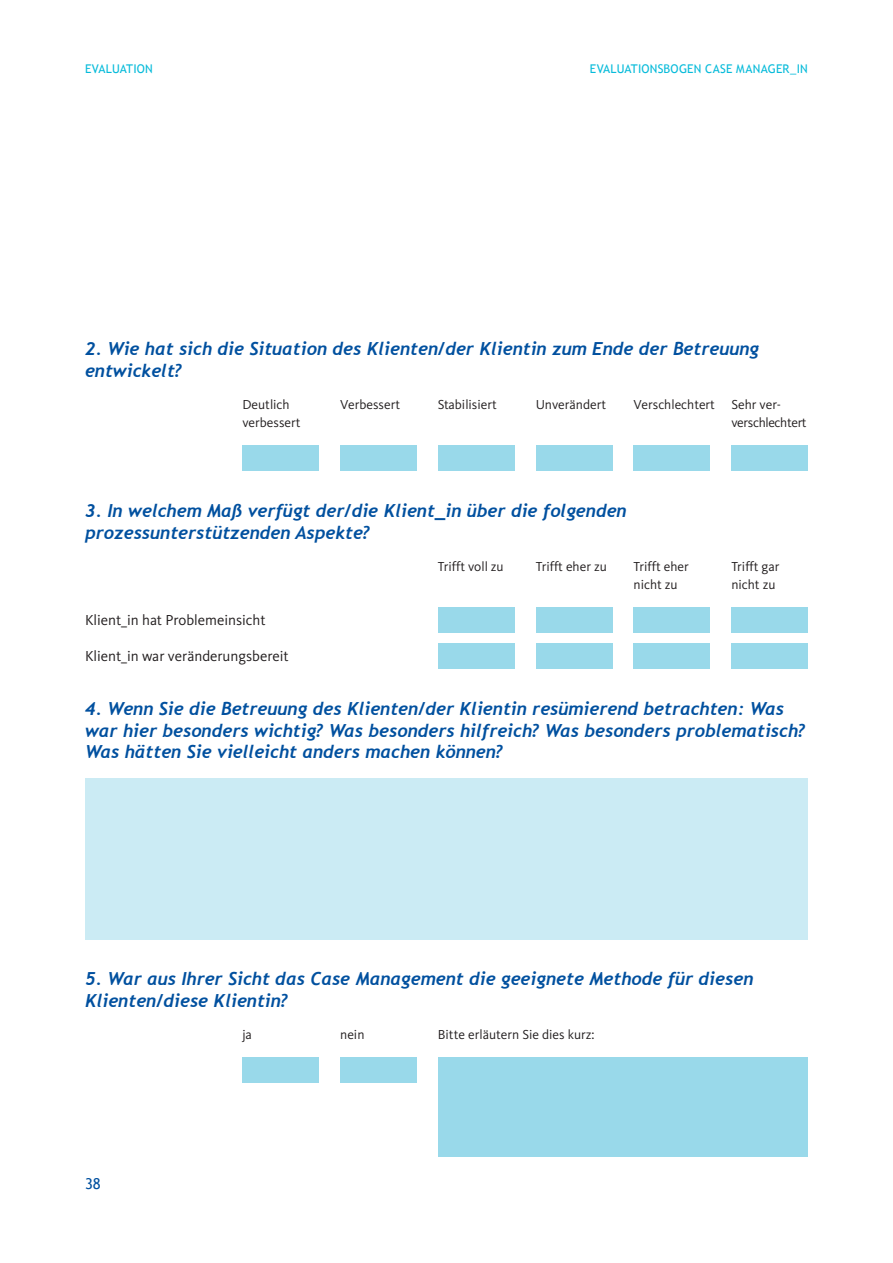
<style>
.page{position:relative;width:893px;height:1263px;background:#fff}
.page>*{position:absolute;margin:0;border:0;box-sizing:border-box;transform-origin:0 0}
.t1{font:italic 700 18px/21.6px "Trebuchet";color:#01509f}
.t2{font:15px "Kievit";color:#231f20}
.t3{font:15px "Trebuchet MS";color:#01509f}
.t4{font:13.5px "Kievit";color:#231f20}
.t5{font:13.5px "Kievit";letter-spacing:-.025em;color:#231f20}
.t6{font:12px "Trebuchet MS";letter-spacing:.02em;color:#07bbda}
</style>
<div class="page">
<div style="left:438px;top:445px;width:76px;height:26px;background:#99d9ea"></div>
<div style="left:438px;top:607px;width:76px;height:26px;background:#99d9ea"></div>
<div style="left:438px;top:643px;width:76px;height:26px;background:#99d9ea"></div>
<div style="left:340px;top:445px;width:77px;height:26px;background:#99d9ea"></div>
<div style="left:340px;top:1057px;width:77px;height:26px;background:#99d9ea"></div>
<div style="left:438px;top:1057px;width:370px;height:100px;background:#99d9ea"></div>
<div style="left:242px;top:445px;width:77px;height:26px;background:#99d9ea"></div>
<div style="left:242px;top:1057px;width:77px;height:26px;background:#99d9ea"></div>
<div style="left:536px;top:445px;width:76px;height:26px;background:#99d9ea"></div>
<div style="left:536px;top:607px;width:76px;height:26px;background:#99d9ea"></div>
<div style="left:536px;top:643px;width:76px;height:26px;background:#99d9ea"></div>
<div style="left:634px;top:445px;width:76px;height:26px;background:#99d9ea"></div>
<div style="left:634px;top:607px;width:76px;height:26px;background:#99d9ea"></div>
<div style="left:634px;top:643px;width:76px;height:26px;background:#99d9ea"></div>
<div style="left:731px;top:445px;width:77px;height:26px;background:#99d9ea"></div>
<div style="left:731px;top:607px;width:77px;height:26px;background:#99d9ea"></div>
<div style="left:731px;top:643px;width:77px;height:26px;background:#99d9ea"></div>
<div style="left:85px;top:778px;width:723px;height:162px;background:#cbebf4"></div>
<p class="t6" style="left:85px;top:61px;width:69px">EVALUATION</p>
<p class="t6" style="left:590px;top:61px;width:131px">EVALUATI ONSBOGEN CASE</p>
<p class="t6" style="left:736px;top:61px;width:33px">MANAGER</p>
<p class="t6" style="left:790px;top:61px;width:19px">_IN</p>
<p class="t1" style="left:85px;top:338px;width:676px">2. Wie hat sich die Situation des Klienten/der Klientin zum Ende der Betreuung entwickelt?</p>
<p class="t4" style="left:242px;top:397px;width:49px">Deutlich</p>
<p class="t4" style="left:340px;top:397px;width:61px">Verbessert</p>
<p class="t4" style="left:438px;top:397px;width:60px">Stabilisiert</p>
<p class="t4" style="left:536px;top:397px;width:72px">Unverändert</p>
<p class="t4" style="left:634px;top:397px;width:149px">Verschlechtert Sehr ver-</p>
<p class="t4" style="left:242px;top:415px;width:60px">verbessert</p>
<p class="t5" style="left:731px;top:415px;width:77px">verschlechtert</p>
<p class="t1" style="left:85px;top:500px;width:543px">3. In welchem Maß verfügt der/die Klient_in über die folgenden prozessunterstützenden Aspekte?</p>
<p class="t4" style="left:438px;top:559px;width:67px">Trifft voll zu</p>
<p class="t4" style="left:536px;top:559px;width:73px">Trifft eher zu</p>
<p class="t4" style="left:634px;top:559px;width:57px">Trifft eher</p>
<p class="t4" style="left:731px;top:559px;width:50px">Trifft gar</p>
<p class="t4" style="left:634px;top:577px;width:46px">nicht zu</p>
<p class="t4" style="left:731px;top:577px;width:46px">nicht zu</p>
<p class="t2" style="left:85px;top:612px;width:182px">Klient_in hat Problemeinsicht</p>
<p class="t2" style="left:85px;top:648px;width:205px">Klient_in war veränderungsbereit</p>
<p class="t1" style="left:85px;top:698px;width:722px">4. Wenn Sie die Betreuung des Klienten/der Klientin resümierend betrachten: Was war hier besonders wichtig? Was besonders hilfreich? Was besonders problematisch?<br>Was hätten Sie vielleicht anders machen können?</p>
<p class="t1" style="left:85px;top:968px;width:670px">5. War aus Ihrer Sicht das Case Management die geeignete Methode für diesen<br>Klienten/diese Klientin?</p>
<p class="t4" style="left:242px;top:1027px;width:11px">ja</p>
<p class="t4" style="left:340px;top:1027px;width:26px">nein</p>
<p class="t4" style="left:438px;top:1027px;width:158px">Bitte erläutern Sie dies kurz:</p>
<p class="t3" style="left:85px;top:1175px;width:17px">38</p>
</div>
